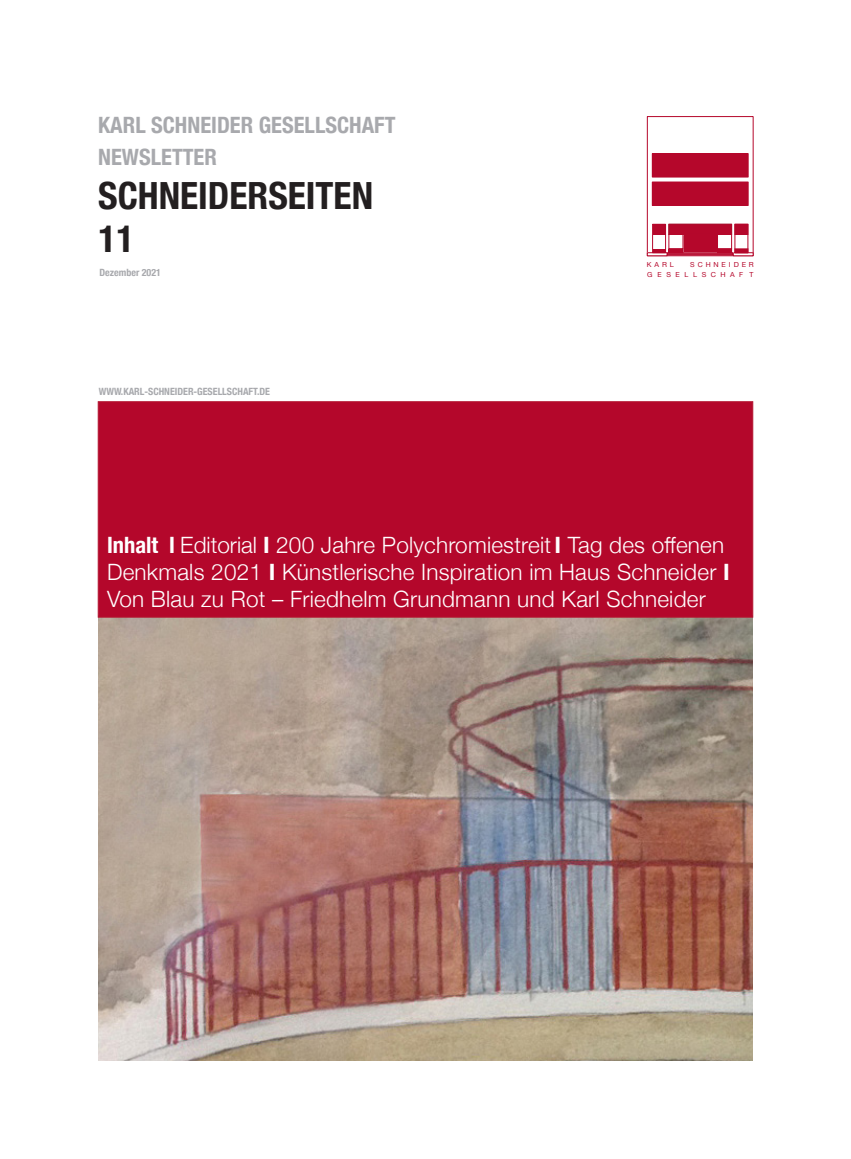
<style>
.page{position:relative;width:851px;height:1159px;background:#fff}
.page>*{position:absolute;margin:0;border:0;box-sizing:border-box;transform-origin:0 0}
.t1{font:700 condensed 37.5px "Helvetica Neue";color:#231f20}
.t2{font:300 22.5px/27px "Helvetica Neue";letter-spacing:.01em;color:#fff}
.t3{font:700 condensed 22.5px/32.1px "Helvetica Neue";color:#a8a9ad}
.t4{font:700 condensed 10px "Helvetica Neue";color:#a8a9ad}
.t5{font:6.88px/9.4px "Helvetica Neue";color:#b5072b;text-align:right}
.s1{font-weight:700;font-stretch:condensed}
.s2{font-weight:700}
</style>
<div class="page">
<div style="left:647px;top:116px;width:106px;height:140px;border:1px solid #b5072b"></div>
<div style="left:652px;top:154px;width:96px;height:23px;background:#b5072b"></div>
<div style="left:652px;top:153px;width:96px;height:24px;border:1px solid #b5072b"></div>
<div style="left:684px;top:236px;width:32px;height:17px;background:#b5072b"></div>
<div style="left:683px;top:235px;width:33px;height:18px;border:1px solid #b5072b"></div>
<div style="left:647px;top:252px;width:20px;height:4px;border:1px solid #b5072b"></div>
<div style="left:652px;top:224px;width:13px;height:10px;background:#b5072b"></div>
<div style="left:652px;top:182px;width:96px;height:23px;background:#b5072b"></div>
<div style="left:652px;top:182px;width:96px;height:24px;border:1px solid #b5072b"></div>
<div style="left:667px;top:254px;width:66px;height:1px;border:1px solid #b5072b"></div>
<div style="left:667px;top:252px;width:66px;height:2px;border:1px solid #b5072b"></div>
<div style="left:734px;top:249px;width:14px;height:4px;border:1px solid #b5072b"></div>
<div style="left:668px;top:224px;width:63px;height:10px;background:#b5072b"></div>
<div style="left:668px;top:224px;width:63px;height:11px;border:1px solid #b5072b"></div>
<div style="left:717px;top:249px;width:14px;height:4px;border:1px solid #b5072b"></div>
<div style="left:668px;top:249px;width:15px;height:4px;border:1px solid #b5072b"></div>
<hr style="left:652px;top:249px;width:13px;height:4px;background:#b5072b">
<div style="left:717px;top:234px;width:14px;height:15px;border:1px solid #b5072b"></div>
<div style="left:652px;top:224px;width:13px;height:29px;border:1px solid #b5072b"></div>
<div style="left:668px;top:234px;width:15px;height:15px;border:1px solid #b5072b"></div>
<div style="left:734px;top:224px;width:13px;height:10px;background:#b5072b"></div>
<div style="left:734px;top:224px;width:14px;height:11px;border:1px solid #b5072b"></div>
<img style="left:98px;top:617px;width:654px;height:444px">
<div style="left:98px;top:401px;width:654px;height:216px;background:#b4072b;border:1px solid #b41530"></div>
<p class="t3" style="left:98px;top:107px;width:299px">KARL SCHNEIDER GESELLSCHAFT<br>NEWSLETTER</p>
<h1 class="t1" style="left:98px;top:164px;width:276px">SCHNEIDERSEITEN</h1>
<h1 class="t1" style="left:99px;top:208px;width:38px">11</h1>
<p class="t4" style="left:99px;top:264px;width:63px">Dezember 2021</p>
<p class="t4" style="left:99px;top:383px;width:173px">WWW.KARL-SCHNEIDER-GESELLSCHAFT.DE</p>
<p class="t5" style="left:647px;top:261px;width:108px">S C H N E I D E R<br>G E S E L L S C H A F T</p>
<p class="t5" style="left:646px;top:261px;width:28px">K A R L</p>
<p class="t2" style="left:107px;top:530px;width:624px"><span class="s1">Inhalt I</span> Editorial <span class="s2">I</span> 200 Jahre Polychromiestreit <span class="s2">I</span> Tag des offenen<br>Denkmals 2021 <span class="s2">I</span> Künstlerische Inspiration im Haus Schneider <span class="s2">I<br></span>Von Blau zu Rot – Friedhelm Grundmann und Karl Schneider</p>
</div>
